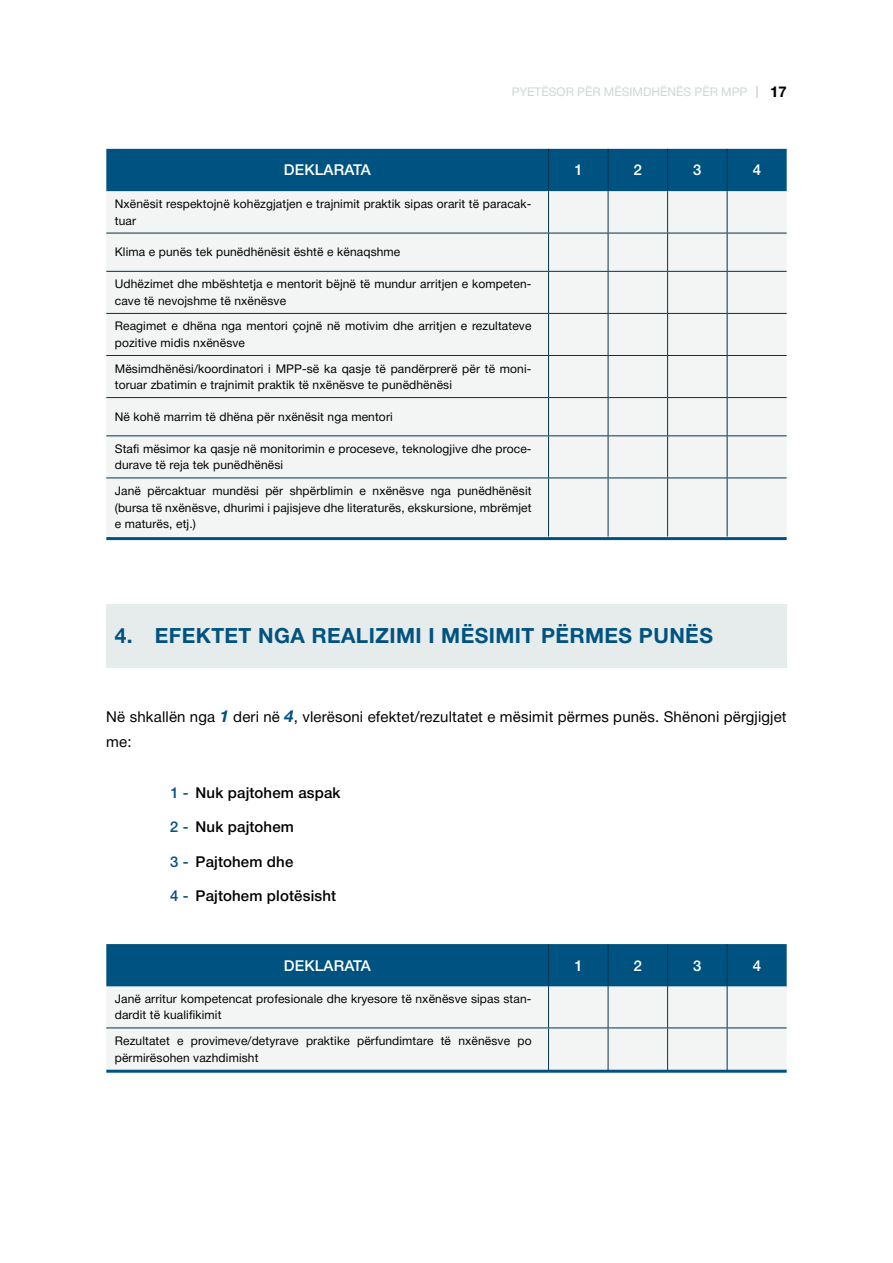
<style>
.page{position:relative;width:893px;height:1263px;background:#fff}
.page>*{position:absolute;margin:0;border:0;box-sizing:border-box;transform-origin:0 0}
.Questionaire_title_2{font:700 21px "Helvetica Neue";letter-spacing:.02em;color:#005380}
.Quest__Title_Numb{font:700 21px "Helvetica Neue";color:#005380}
.Body_Text_Tables{font:15px/25.5px "Helvetica Neue";letter-spacing:.01em;color:#000}
.t1{font:500 15px "Helvetica Neue";letter-spacing:.01em;color:#000}
.Table_Header{font:500 15px "Helvetica Neue";letter-spacing:.01em;color:#fff}
.t2{font:700 15px "Helvetica Neue";color:#000}
.Table_Text{font:12px/16.5px "Helvetica Neue";letter-spacing:.01em;color:#000}
.Pg__Numbers{font:12px "Helvetica Neue";color:#cdd7d7}
.s1{font-weight:700;font-style:italic;font-size:16.5px;color:#005380}
.s2{color:#005380}
</style>
<div class="page">
<svg style="left:756px;top:86px;width:2px;height:12px"></svg>
<div style="left:106px;top:149px;width:681px;height:42px;background:#005380"></div>
<div style="left:106px;top:191px;width:681px;height:345px;background:#f3f5f5"></div>
<hr style="left:548px;top:149px;width:1px;height:42px;background:#023351">
<hr style="left:608px;top:149px;width:1px;height:42px;background:#023351">
<hr style="left:667px;top:149px;width:1px;height:42px;background:#023351">
<hr style="left:548px;top:191px;width:1px;height:42px;background:#023351">
<hr style="left:608px;top:191px;width:1px;height:42px;background:#023351">
<hr style="left:667px;top:191px;width:1px;height:42px;background:#023351">
<hr style="left:727px;top:191px;width:1px;height:42px;background:#023351">
<hr style="left:106px;top:233px;width:443px;height:1px;background:#023351">
<hr style="left:549px;top:233px;width:59px;height:1px;background:#023351">
<hr style="left:548px;top:233px;width:1px;height:38px;background:#023351">
<hr style="left:608px;top:233px;width:60px;height:1px;background:#023351">
<hr style="left:608px;top:233px;width:1px;height:38px;background:#023351">
<hr style="left:668px;top:233px;width:59px;height:1px;background:#023351">
<hr style="left:667px;top:233px;width:1px;height:38px;background:#023351">
<hr style="left:727px;top:233px;width:60px;height:1px;background:#023351">
<hr style="left:727px;top:233px;width:1px;height:38px;background:#023351">
<hr style="left:106px;top:271px;width:443px;height:1px;background:#023351">
<hr style="left:549px;top:271px;width:59px;height:1px;background:#023351">
<hr style="left:548px;top:272px;width:1px;height:41px;background:#023351">
<hr style="left:608px;top:271px;width:60px;height:1px;background:#023351">
<hr style="left:608px;top:272px;width:1px;height:41px;background:#023351">
<hr style="left:668px;top:271px;width:59px;height:1px;background:#023351">
<hr style="left:667px;top:272px;width:1px;height:41px;background:#023351">
<hr style="left:727px;top:271px;width:60px;height:1px;background:#023351">
<hr style="left:727px;top:272px;width:1px;height:41px;background:#023351">
<hr style="left:106px;top:313px;width:443px;height:1px;background:#023351">
<hr style="left:549px;top:313px;width:59px;height:1px;background:#023351">
<hr style="left:548px;top:314px;width:1px;height:41px;background:#023351">
<hr style="left:608px;top:313px;width:60px;height:1px;background:#023351">
<hr style="left:608px;top:314px;width:1px;height:41px;background:#023351">
<hr style="left:668px;top:313px;width:59px;height:1px;background:#023351">
<hr style="left:667px;top:314px;width:1px;height:41px;background:#023351">
<hr style="left:727px;top:313px;width:60px;height:1px;background:#023351">
<hr style="left:727px;top:314px;width:1px;height:41px;background:#023351">
<hr style="left:106px;top:355px;width:443px;height:1px;background:#023351">
<hr style="left:549px;top:355px;width:59px;height:1px;background:#023351">
<hr style="left:548px;top:356px;width:1px;height:41px;background:#023351">
<hr style="left:608px;top:355px;width:60px;height:1px;background:#023351">
<hr style="left:608px;top:356px;width:1px;height:41px;background:#023351">
<hr style="left:668px;top:355px;width:59px;height:1px;background:#023351">
<hr style="left:667px;top:356px;width:1px;height:41px;background:#023351">
<hr style="left:727px;top:355px;width:60px;height:1px;background:#023351">
<hr style="left:727px;top:356px;width:1px;height:41px;background:#023351">
<hr style="left:106px;top:397px;width:443px;height:1px;background:#023351">
<hr style="left:549px;top:397px;width:59px;height:1px;background:#023351">
<hr style="left:548px;top:398px;width:1px;height:37px;background:#023351">
<hr style="left:608px;top:397px;width:60px;height:1px;background:#023351">
<hr style="left:608px;top:398px;width:1px;height:37px;background:#023351">
<hr style="left:668px;top:397px;width:59px;height:1px;background:#023351">
<hr style="left:667px;top:398px;width:1px;height:37px;background:#023351">
<hr style="left:727px;top:397px;width:60px;height:1px;background:#023351">
<hr style="left:727px;top:398px;width:1px;height:37px;background:#023351">
<hr style="left:106px;top:435px;width:443px;height:1px;background:#023351">
<hr style="left:549px;top:435px;width:59px;height:1px;background:#023351">
<hr style="left:548px;top:436px;width:1px;height:42px;background:#023351">
<hr style="left:608px;top:435px;width:60px;height:1px;background:#023351">
<hr style="left:608px;top:436px;width:1px;height:42px;background:#023351">
<hr style="left:668px;top:435px;width:59px;height:1px;background:#023351">
<hr style="left:667px;top:436px;width:1px;height:42px;background:#023351">
<hr style="left:727px;top:435px;width:60px;height:1px;background:#023351">
<hr style="left:727px;top:436px;width:1px;height:42px;background:#023351">
<hr style="left:106px;top:478px;width:443px;height:1px;background:#023351">
<hr style="left:549px;top:478px;width:59px;height:1px;background:#023351">
<hr style="left:548px;top:478px;width:1px;height:58px;background:#023351">
<hr style="left:608px;top:478px;width:60px;height:1px;background:#023351">
<hr style="left:608px;top:478px;width:1px;height:58px;background:#023351">
<hr style="left:668px;top:478px;width:59px;height:1px;background:#023351">
<hr style="left:667px;top:478px;width:1px;height:58px;background:#023351">
<hr style="left:727px;top:478px;width:60px;height:1px;background:#023351">
<hr style="left:727px;top:478px;width:1px;height:58px;background:#023351">
<hr style="left:727px;top:149px;width:1px;height:42px;background:#023351">
<hr style="left:106px;top:537px;width:681px;height:3px;background:#005380">
<div style="left:146px;top:604px;width:641px;height:64px;background:#e6ebeb"></div>
<div style="left:106px;top:604px;width:40px;height:64px;background:#e6ebeb"></div>
<div style="left:106px;top:944px;width:681px;height:42px;background:#005380"></div>
<div style="left:106px;top:986px;width:681px;height:84px;background:#f3f5f5"></div>
<hr style="left:548px;top:944px;width:1px;height:42px;background:#023351">
<hr style="left:608px;top:944px;width:1px;height:42px;background:#023351">
<hr style="left:667px;top:944px;width:1px;height:42px;background:#023351">
<hr style="left:548px;top:986px;width:1px;height:41px;background:#023351">
<hr style="left:608px;top:986px;width:1px;height:41px;background:#023351">
<hr style="left:667px;top:986px;width:1px;height:41px;background:#023351">
<hr style="left:727px;top:986px;width:1px;height:41px;background:#023351">
<hr style="left:106px;top:1027px;width:443px;height:1px;background:#023351">
<hr style="left:549px;top:1027px;width:59px;height:1px;background:#023351">
<hr style="left:548px;top:1028px;width:1px;height:42px;background:#023351">
<hr style="left:608px;top:1027px;width:60px;height:1px;background:#023351">
<hr style="left:608px;top:1028px;width:1px;height:42px;background:#023351">
<hr style="left:668px;top:1027px;width:59px;height:1px;background:#023351">
<hr style="left:667px;top:1028px;width:1px;height:42px;background:#023351">
<hr style="left:727px;top:1027px;width:60px;height:1px;background:#023351">
<hr style="left:727px;top:1028px;width:1px;height:42px;background:#023351">
<hr style="left:727px;top:944px;width:1px;height:42px;background:#023351">
<hr style="left:106px;top:1070px;width:681px;height:3px;background:#005380">
<p class="Pg__Numbers" style="left:512px;top:83px;width:237px">PYETËSOR PËR MËSIMDHËNËS PËR MPP</p>
<p class="t2" style="left:770px;top:80px;width:18px">17</p>
<p class="Table_Header" style="left:284px;top:158px;width:89px">DEKLARATA</p>
<p class="Table_Header" style="left:574px;top:158px;width:10px">1</p>
<p class="Table_Header" style="left:634px;top:158px;width:10px">2</p>
<p class="Table_Header" style="left:693px;top:158px;width:10px">3</p>
<p class="Table_Header" style="left:753px;top:158px;width:10px">4</p>
<p class="Table_Text" style="left:115px;top:196px;width:418px">Nxënësit respektojnë kohëzgjatjen e trajnimit praktik sipas orarit të paracak&shy;tuar</p>
<p class="Table_Text" style="left:115px;top:245px;width:287px">Klima e punës tek punëdhënësit është e kënaqshme</p>
<p class="Table_Text" style="left:115px;top:277px;width:418px">Udhëzimet dhe mbështetja e mentorit bëjnë të mundur arritjen e kompeten&shy;cave të nevojshme të nxënësve</p>
<p class="Table_Text" style="left:115px;top:319px;width:418px">Reagimet e dhëna nga mentori çojnë në motivim dhe arritjen e rezultateve pozitive midis nxënësve</p>
<p class="Table_Text" style="left:115px;top:361px;width:418px">Mësimdhënësi/koordinatori i MPP-së ka qasje të pandërprerë për të moni&shy;toruar zbatimin e trajnimit praktik të nxënësve te punëdhënësi</p>
<p class="Table_Text" style="left:115px;top:409px;width:279px">Në kohë marrim të dhëna për nxënësit nga mentori</p>
<p class="Table_Text" style="left:115px;top:441px;width:418px">Stafi mësimor ka qasje në monitorimin e proceseve, teknologjive dhe proce&shy;durave të reja tek punëdhënësi</p>
<p class="Table_Text" style="left:115px;top:483px;width:418px;text-align:justify">Janë përcaktuar mundësi për shpërblimin e nxënësve nga punëdhënësit (bursa të nxënësve, dhurimi i pajisjeve dhe literaturës, ekskursione, mbrëmjet e maturës, etj.)</p>
<p class="Quest__Title_Numb" style="left:115px;top:619px;width:19px">4.</p>
<p class="Questionaire_title_2" style="left:155px;top:619px;width:560px">EFEKTET NGA REALIZIMI I MËSIMIT PËRMES PUNËS</p>
<p class="Body_Text_Tables" style="left:106px;top:705px;width:682px">Në shkallën nga <span class="s1">1</span> deri në <span class="s1">4</span>, vlerësoni efektet/rezultatet e mësimit përmes punës. Shënoni përgjigjet me:</p>
<p class="t1" style="left:170px;top:781px;width:172px"><span class="s2">1 -</span> Nuk pajtohem aspak</p>
<p class="t1" style="left:170px;top:815px;width:125px"><span class="s2">2 -</span> Nuk pajtohem</p>
<p class="t1" style="left:170px;top:849px;width:125px"><span class="s2">3 -</span> Pajtohem dhe</p>
<p class="t1" style="left:170px;top:883px;width:168px"><span class="s2">4 -</span> Pajtohem plotësisht</p>
<p class="Table_Header" style="left:284px;top:953px;width:89px">DEKLARATA</p>
<p class="Table_Header" style="left:574px;top:953px;width:10px">1</p>
<p class="Table_Header" style="left:634px;top:953px;width:10px">2</p>
<p class="Table_Header" style="left:693px;top:953px;width:10px">3</p>
<p class="Table_Header" style="left:753px;top:953px;width:10px">4</p>
<p class="Table_Text" style="left:115px;top:991px;width:418px">Janë arritur kompetencat profesionale dhe kryesore të nxënësve sipas stan&shy;dardit të kualifikimit</p>
<p class="Table_Text" style="left:115px;top:1033px;width:418px">Rezultatet e provimeve/detyrave praktike përfundimtare të nxënësve po përmirësohen vazhdimisht</p>
</div>
